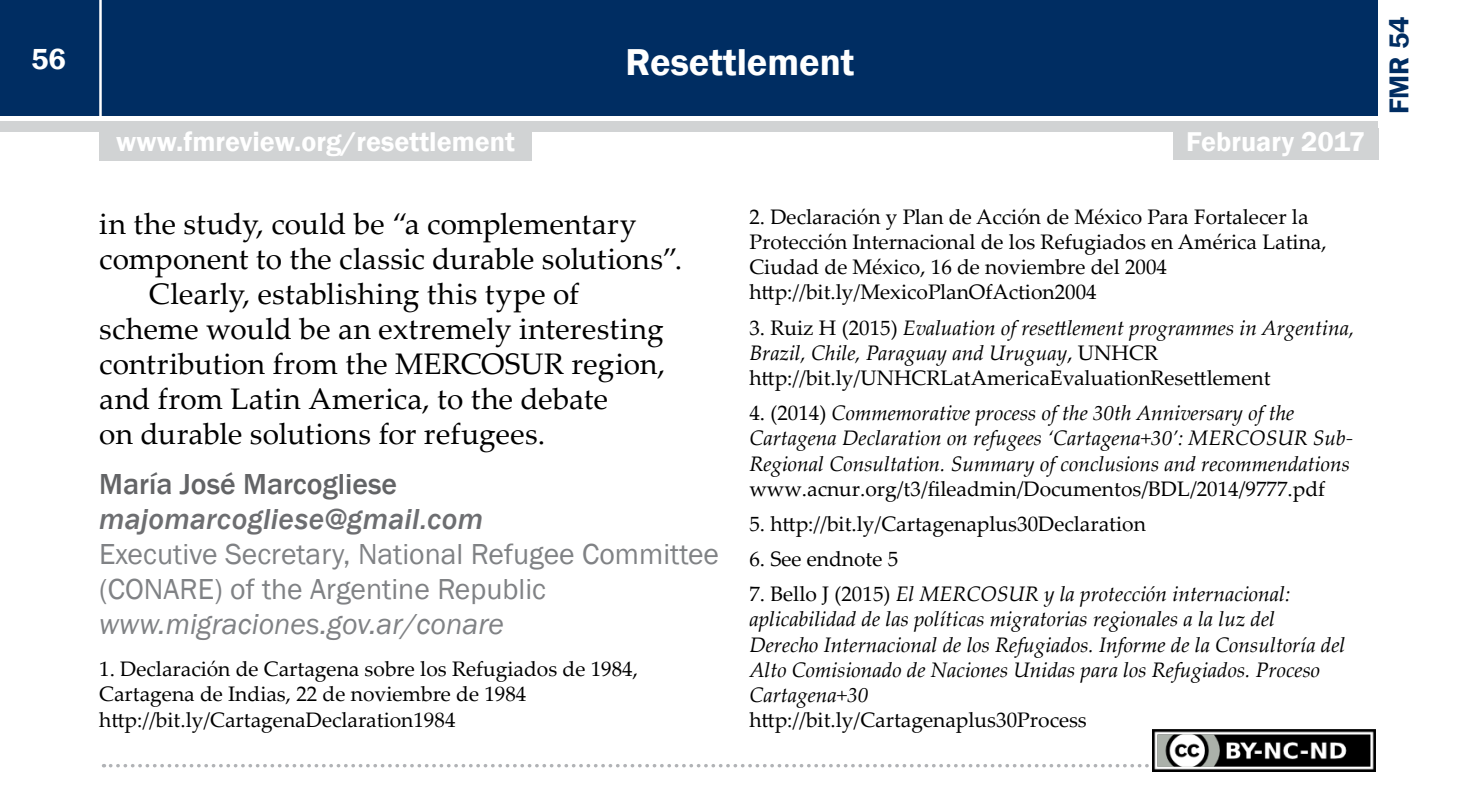
<style>
.page{position:relative;width:1469px;height:792px;background:#fff}
.page>*{position:absolute;margin:0;border:0;box-sizing:border-box;transform-origin:0 0}
.t1{font:600 38.5px "Franklin Gothic";color:#fff}
.t2{font:29.75px "Palatino Linotype";letter-spacing:.005em;color:#000}
.t3{font:29.75px/35px "Franklin Gothic";color:#808285}
.t4{font:italic 29.75px "Franklin Gothic";color:#808285}
.t5{font:italic 500 29.75px "Franklin Gothic";letter-spacing:.01em;color:#6d6e71}
.t6{font:500 29.75px "Franklin Gothic";color:#636466}
.t7{font:600 29.75px "Franklin Gothic";color:#fff}
.t8{font:600 28px "Franklin Gothic";color:#fff}
.t9{font:600 28px "Franklin Gothic";color:#002d62}
.t10{font:italic 21px/25.2px "Palatino Linotype";color:#000}
.t11{font:21px/25.2px "Palatino Linotype";color:#000}
.s1{font-style:normal}
</style>
<div class="page">
<div style="left:0;top:0;width:1378px;height:116px;background:#002d62"></div>
<div style="left:0;top:121px;width:1378px;height:11px;background:#d1d3d4"></div>
<hr style="left:99px;top:0;width:3px;height:118px;background:#fff">
<div style="left:1173px;top:128px;width:205px;height:32px;background:#d1d3d4"></div>
<div style="left:99px;top:129px;width:433px;height:31px;background:#d1d3d4"></div>
<svg style="left:110px;top:764px;width:1039px;height:3px"></svg>
<img style="left:1152px;top:729px;width:223px;height:42px">
<h2 class="t7" style="left:31px;top:40px;width:36px">56</h2>
<h1 class="t1" style="left:625px;top:39px;width:230px">Resettlement</h1>
<h3 class="t8" style="left:116px;top:125px;width:400px">www.fmreview.org/resettlement</h3>
<h3 class="t8" style="left:1186px;top:125px;width:180px">February 2017</h3>
<h2 class="t2" style="left:99px;top:203px;width:539px">in the study, could be “a complementary</h2>
<h2 class="t2" style="left:99px;top:238px;width:584px">component to the classic durable solutions”.</h2>
<h2 class="t2" style="left:149px;top:273px;width:432px">Clearly, establishing this type of</h2>
<h2 class="t2" style="left:99px;top:308px;width:566px">scheme would be an extremely interesting</h2>
<h2 class="t2" style="left:99px;top:343px;width:567px">contribution from the MERCOSUR region,</h2>
<h2 class="t2" style="left:99px;top:378px;width:510px">and from Latin America, to the debate</h2>
<h2 class="t2" style="left:99px;top:413px;width:447px">on durable solutions for refugees.</h2>
<h2 class="t6" style="left:99px;top:465px;width:299px">María José Marcogliese</h2>
<h2 class="t5" style="left:99px;top:500px;width:385px">majomarcogliese@gmail.com</h2>
<h2 class="t3" style="left:99px;top:537px;width:621px">Executive Secretary, National Refugee Committee (CONARE) of the Argentine Republic</h2>
<h2 class="t4" style="left:99px;top:605px;width:406px">www.migraciones.gov.ar/conare</h2>
<p class="t11" style="left:99px;top:655px;width:540px">1. Declaración de Cartagena sobre los Refugiados de 1984,<br>Cartagena de Indias, 22 de noviembre de 1984 http://bit.ly/CartagenaDeclaration1984</p>
<p class="t11" style="left:749px;top:203px;width:579px">2. Declaración y Plan de Acción de México Para Fortalecer la Protección Internacional de los Refugiados en América Latina, Ciudad de México, 16 de noviembre del 2004 http://bit.ly/MexicoPlanOfAction2004</p>
<p class="t10" style="left:749px;top:314px;width:606px"><span class="s1">3. Ruiz H (2015)</span> Evaluation of resettlement programmes in Argentina,<br>Brazil, Chile, Paraguay and Uruguay<span class="s1">, UNHCR http://bit.ly/UNHCRLatAmericaEvaluationResettlement</span></p>
<p class="t10" style="left:749px;top:399px;width:605px"><span class="s1">4. (2014)</span> Commemorative process of the 30th Anniversary of the<br>Cartagena Declaration on refugees ‘Cartagena+30’: MERCOSUR Sub-<br>Regional Consultation. Summary of conclusions and recommendations</p>
<p class="t11" style="left:749px;top:475px;width:577px">www.acnur.org/t3/fileadmin/Documentos/BDL/2014/9777.pdf</p>
<p class="t11" style="left:749px;top:510px;width:398px">5. http://bit.ly/Cartagenaplus30Declaration</p>
<p class="t11" style="left:749px;top:545px;width:150px">6. See endnote 5</p>
<p class="t10" style="left:749px;top:580px;width:597px"><span class="s1">7. Bello J (2015)</span> El MERCOSUR y la protección internacional: aplicabilidad de las políticas migratorias regionales a la luz del Derecho Internacional de los Refugiados. Informe de la Consultoría del Alto Comisionado de Naciones Unidas para los Refugiados. Proceso Cartagena+30</p>
<p class="t11" style="left:749px;top:706px;width:339px">http://bit.ly/Cartagenaplus30Process</p>
<h3 class="t9" style="left:1381px;top:114px;width:100px;rotate:-90deg">FMR 54</h3>
</div>
